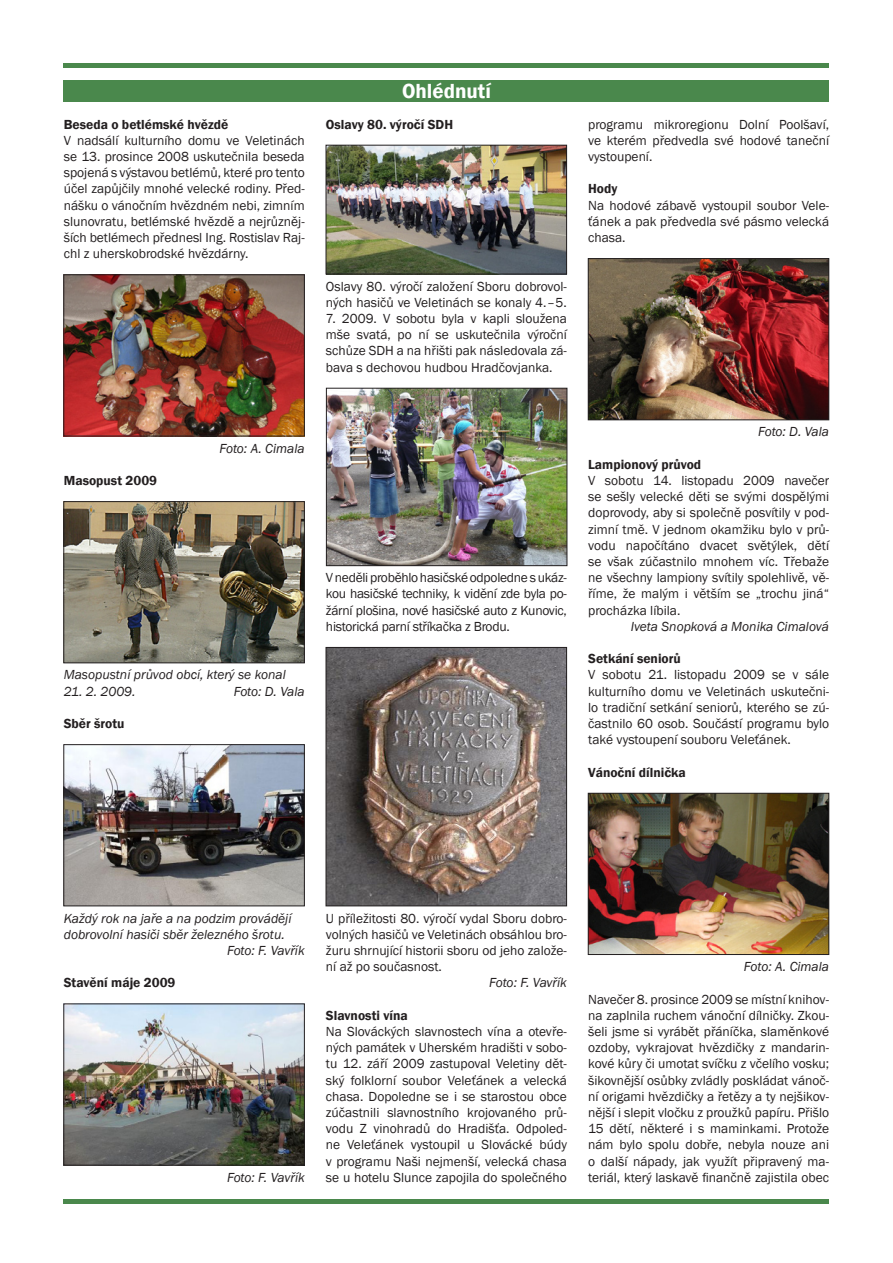
<style>
.page{position:relative;width:893px;height:1263px;background:#fff}
.page>*{position:absolute;margin:0;border:0;box-sizing:border-box;transform-origin:0 0}
.t1{font:600 21px "Franklin Gothic";color:#fff}
.t2{font:13.5px/16.2px "Franklin Gothic";color:#231f20;text-align:justify}
.t3{font:italic 13.5px "Franklin Gothic";color:#231f20}
.t4{font:600 13.5px "Franklin Gothic";color:#231f20}
</style>
<div class="page">
<hr style="left:64px;top:64px;width:765px;height:4px;background:#4a884c">
<hr style="left:64px;top:1199px;width:765px;height:4px;background:#4a884c">
<div style="left:64px;top:80px;width:765px;height:21px;background:#4a884c"></div>
<img style="left:65px;top:276px;width:238px;height:158px">
<div style="left:63px;top:274px;width:242px;height:162px;border:1px solid #231f20"></div>
<img style="left:328px;top:147px;width:237px;height:125px">
<div style="left:326px;top:145px;width:241px;height:129px;border:1px solid #231f20"></div>
<img style="left:328px;top:390px;width:237px;height:174px">
<div style="left:326px;top:388px;width:241px;height:178px;border:1px solid #231f20"></div>
<img style="left:590px;top:260px;width:237px;height:158px">
<div style="left:588px;top:258px;width:241px;height:162px;border:1px solid #231f20"></div>
<img style="left:328px;top:649px;width:237px;height:255px">
<div style="left:326px;top:647px;width:241px;height:259px;border:1px solid #231f20"></div>
<img style="left:65px;top:503px;width:238px;height:158px">
<div style="left:63px;top:501px;width:242px;height:162px;border:1px solid #231f20"></div>
<img style="left:65px;top:746px;width:238px;height:158px">
<div style="left:63px;top:744px;width:242px;height:162px;border:1px solid #231f20"></div>
<img style="left:65px;top:1005px;width:238px;height:158px">
<div style="left:63px;top:1003px;width:242px;height:162px;border:1px solid #231f20"></div>
<img style="left:590px;top:795px;width:237px;height:158px">
<div style="left:588px;top:793px;width:241px;height:162px;border:1px solid #231f20"></div>
<p class="t4" style="left:64px;top:116px;width:166px">Beseda o betlémské hvězdě</p>
<p class="t2" style="left:64px;top:132px;width:242px">V nadsálí kulturního domu ve Veletinách se 13. prosince 2008 uskutečnila beseda spojená s výstavou betlémů, které pro tento účel zapůjčily mnohé velecké rodiny. Před&shy;nášku o vánočním hvězdném nebi, zimním slunovratu, betlémské hvězdě a nejrůzněj&shy;ších betlémech přednesl Ing. Rostislav Raj&shy;chl z uherskobrodské hvězdárny.</p>
<p class="t4" style="left:64px;top:472px;width:95px">Masopust 2009</p>
<p class="t3" style="left:219px;top:440px;width:87px">Foto: A. Cimala</p>
<p class="t3" style="left:64px;top:666px;width:224px">Masopustní průvod obcí, který se konal</p>
<p class="t3" style="left:64px;top:683px;width:73px">21. 2. 2009.</p>
<p class="t3" style="left:234px;top:683px;width:73px">Foto: D. Vala</p>
<p class="t4" style="left:64px;top:715px;width:62px">Sběr šrotu</p>
<h1 class="t1" style="left:402px;top:78px;width:90px">Ohlédnutí</h1>
<p class="t4" style="left:326px;top:116px;width:129px">Oslavy 80. výročí SDH</p>
<p class="t2" style="left:326px;top:278px;width:242px">Oslavy 80. výročí založení Sboru dobrovol&shy;ných hasičů ve Veletinách se konaly 4.–5.</p>
<p class="t2" style="left:326px;top:311px;width:242px">7. 2009. V sobotu byla v kapli sloužena mše svatá, po ní se uskutečnila výroční schůze SDH a na hřišti pak následovala zá&shy;bava s dechovou hudbou Hradčovjanka.</p>
<p class="t2" style="left:588px;top:116px;width:242px">programu mikroregionu Dolní Poolšaví, ve kterém předvedla své hodové taneční vystoupení.</p>
<p class="t4" style="left:588px;top:181px;width:31px">Hody</p>
<p class="t2" style="left:588px;top:197px;width:242px">Na hodové zábavě vystoupil soubor Vele&shy;ťánek a pak předvedla své pásmo velecká chasa.</p>
<p class="t2" style="left:326px;top:570px;width:242px">Vneděli proběhlo hasičské odpoledne sukáz&shy;kou hasičské techniky, k vidění zde byla po&shy;žární plošina, nové hasičské auto z Kunovic, historická parní stříkačka z Brodu.</p>
<p class="t3" style="left:758px;top:423px;width:73px">Foto: D. Vala</p>
<p class="t4" style="left:588px;top:456px;width:115px">Lampionový průvod</p>
<p class="t2" style="left:588px;top:473px;width:242px">V sobotu 14. listopadu 2009 navečer se sešly velecké děti se svými dospělými doprovody, aby si společně posvítily v pod&shy;zimní tmě. V jednom okamžiku bylo v prů&shy;vodu napočítáno dvacet světýlek, dětí se však zúčastnilo mnohem víc. Třebaže ne všechny lampiony svítily spolehlivě, vě&shy;říme, že malým i větším se „trochu jiná“ procházka líbila.</p>
<p class="t3" style="left:631px;top:618px;width:200px">Iveta Snopková a Monika Cimalová</p>
<p class="t4" style="left:588px;top:650px;width:94px">Setkání seniorů</p>
<p class="t2" style="left:588px;top:667px;width:242px">V sobotu 21. listopadu 2009 se v sále kulturního domu ve Veletinách uskutečni&shy;lo tradiční setkání seniorů, kterého se zú&shy;častnilo 60 osob. Součástí programu bylo také vystoupení souboru Veleťánek.</p>
<p class="t4" style="left:588px;top:764px;width:99px">Vánoční dílnička</p>
<p class="t3" style="left:64px;top:909px;width:229px">Každý rok na jaře a na podzim provádějí</p>
<p class="t3" style="left:64px;top:926px;width:222px">dobrovolní hasiči sběr železného šrotu.</p>
<p class="t3" style="left:227px;top:942px;width:79px">Foto: F. Vavřík</p>
<p class="t4" style="left:64px;top:974px;width:113px">Stavění máje 2009</p>
<p class="t3" style="left:227px;top:1169px;width:79px">Foto: F. Vavřík</p>
<p class="t2" style="left:326px;top:910px;width:242px">U příležitosti 80. výročí vydal Sboru dobro&shy;volných hasičů ve Veletinách obsáhlou bro&shy;žuru shrnující historii sboru od jeho založe&shy;ní až po současnost.</p>
<p class="t3" style="left:489px;top:974px;width:79px">Foto: F. Vavřík</p>
<p class="t4" style="left:326px;top:1007px;width:83px">Slavnosti vína</p>
<p class="t2" style="left:326px;top:1023px;width:242px">Na Slováckých slavnostech vína a otevře&shy;ných památek v Uherském hradišti v sobo&shy;tu 12. září 2009 zastupoval Veletiny dět&shy;ský folklorní soubor Veleťánek a velecká chasa. Dopoledne se i se starostou obce zúčastnili slavnostního krojovaného prů&shy;vodu Z vinohradů do Hradišťa. Odpoled&shy;ne Veleťánek vystoupil u Slovácké búdy v programu Naši nejmenší, velecká chasa se u hotelu Slunce zapojila do společného</p>
<p class="t3" style="left:744px;top:958px;width:87px">Foto: A. Cimala</p>
<p class="t2" style="left:588px;top:991px;width:242px">Navečer 8. prosince 2009 se místní knihov&shy;na zaplnila ruchem vánoční dílničky. Zkou&shy;šeli jsme si vyrábět přáníčka, slaměnkové ozdoby, vykrajovat hvězdičky z mandarin&shy;kové kůry či umotat svíčku z včelího vosku; šikovnější osůbky zvládly poskládat vánoč&shy;ní origami hvězdičky a řetězy a ty nejšikov&shy;nější i slepit vločku z proužků papíru. Přišlo 15 dětí, některé i s maminkami. Protože nám bylo spolu dobře, nebyla nouze ani o další nápady, jak využít připravený ma&shy;teriál, který laskavě finančně zajistila obec</p>
</div>
